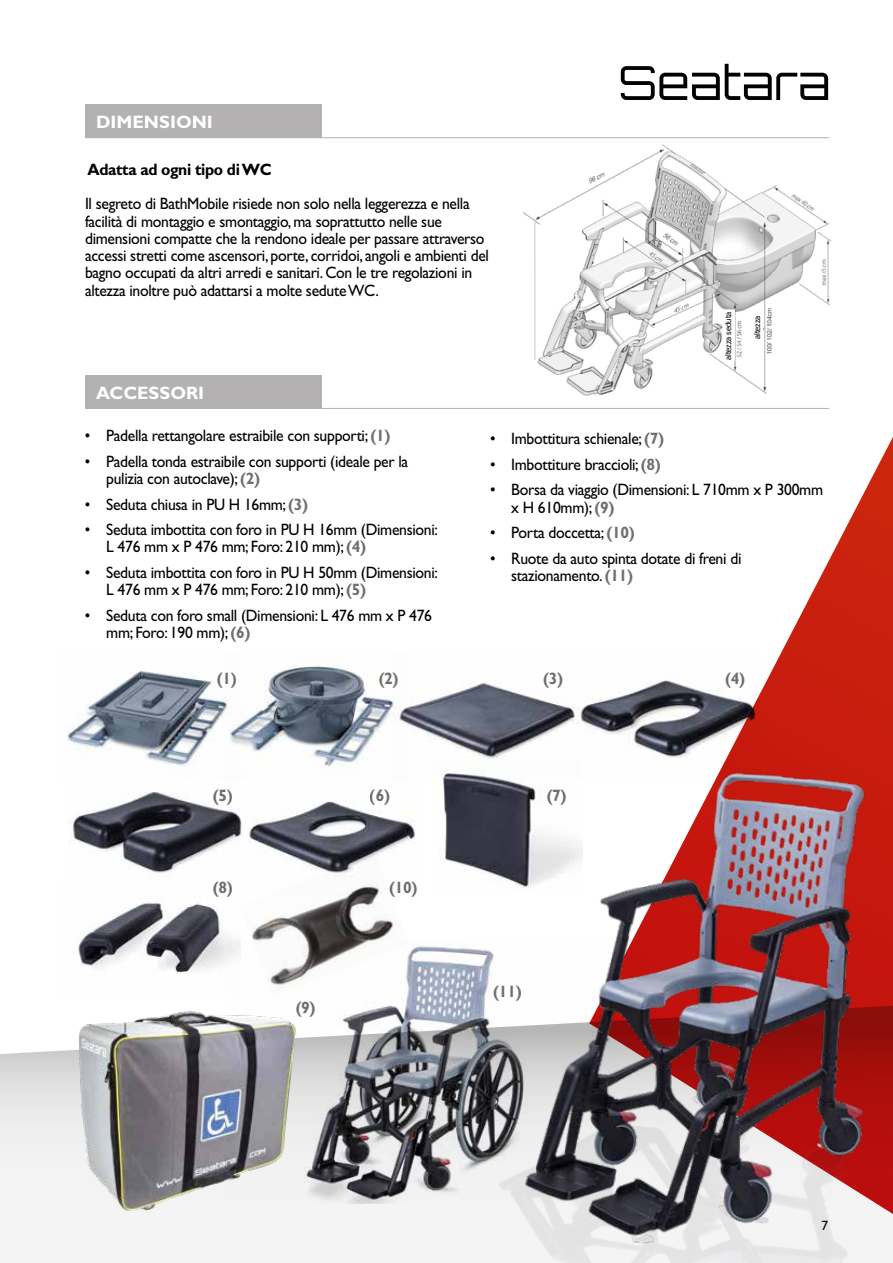
<style>
.page{position:relative;width:893px;height:1263px;background:#fff}
.page>*{position:absolute;margin:0;border:0;box-sizing:border-box;transform-origin:0 0}
.t1{font:700 18px "Gill Sans";color:#fff}
.t2{font:16.5px/17.2px "Gill Sans";letter-spacing:-.02em;color:#000;scale:.95 1}
.t3{font:700 16.5px "Gill Sans";color:#706f6f;scale:.95 1}
.t4{font:700 16.5px "Gill Sans";letter-spacing:-.02em;color:#000;scale:.95 1}
.t5{font:13.5px "Gill Sans";color:#000}
.t6{font:7.8px "Tahoma";color:#000}
.s1{font-weight:700;color:#706f6f}
</style>
<div class="page">
<svg style="left:0;top:1050px;width:429px;height:213px"></svg>
<img style="left:249px;top:801px;width:166px;height:52px">
<img style="left:440px;top:778px;width:23px;height:87px">
<img style="left:69px;top:792px;width:173px;height:81px">
<img style="left:77px;top:902px;width:162px;height:69px">
<img style="left:239px;top:853px;width:155px;height:89px">
<img style="left:516px;top:137px;width:314px;height:259px">
<svg style="left:589px;top:160px;width:304px;height:590px"></svg>
<svg style="left:621px;top:64px;width:207px;height:36px"></svg>
<hr style="left:85px;top:408px;width:744px;height:1px;background:#b3b2b2">
<hr style="left:85px;top:137px;width:744px;height:1px;background:#b3b2b2">
<div style="left:85px;top:375px;width:237px;height:34px;background:#b3b1b1"></div>
<div style="left:85px;top:105px;width:237px;height:33px;background:#b3b1b1"></div>
<img style="left:226px;top:942px;width:237px;height:261px">
<img style="left:66px;top:971px;width:237px;height:251px">
<img style="left:463px;top:750px;width:430px;height:512px">
<img style="left:579px;top:655px;width:183px;height:123px">
<img style="left:406px;top:683px;width:173px;height:95px">
<img style="left:245px;top:666px;width:161px;height:101px">
<img style="left:67px;top:671px;width:178px;height:95px">
<p class="t1" style="left:96px;top:112px;width:118px">DIMENSIONI</p>
<p class="t4" style="left:87px;top:160px;width:196px">Adatta ad ogni tipo di WC</p>
<p class="t2" style="left:85px;top:195px;width:427px">Il segreto di BathMobile risiede non solo nella leggerezza e nella facilità di montaggio e smontaggio, ma soprattutto nelle sue dimensioni compatte che la rendono ideale per passare attraverso accessi stretti come ascensori, porte, corridoi, angoli e ambienti del bagno occupati da altri arredi e sanitari. Con le tre regolazioni in altezza inoltre può adattarsi a molte sedute WC.</p>
<p class="t1" style="left:96px;top:382px;width:110px">ACCESSORI</p>
<p class="t6" style="left:723px;top:360px;width:50px;rotate:-90deg">altezzasaseduta</p>
<p class="t6" style="left:752px;top:339px;width:25px;rotate:-90deg">altezza</p>
<p class="t2" style="left:85px;top:427px;width:323px">• Padella rettangolare estraibile con supporti; <span class="s1">(1)</span></p>
<p class="t2" style="left:106px;top:453px;width:319px;text-indent:-21px">• Padella tonda estraibile con supporti (ideale per la pulizia con autoclave); <span class="s1">(2)</span></p>
<p class="t2" style="left:85px;top:496px;width:237px">• Seduta chiusa in PU H 16mm; <span class="s1">(3)</span></p>
<p class="t2" style="left:106px;top:521px;width:351px;text-indent:-21px">• Seduta imbottita con foro in PU H 16mm (Dimensioni:<br>L 476 mm x P 476 mm; Foro: 210 mm); <span class="s1">(4)</span></p>
<p class="t2" style="left:106px;top:564px;width:351px;text-indent:-21px">• Seduta imbottita con foro in PU H 50mm (Dimensioni:<br>L 476 mm x P 476 mm; Foro: 210 mm); <span class="s1">(5)</span></p>
<p class="t2" style="left:106px;top:607px;width:345px;text-indent:-21px">• Seduta con foro small (Dimensioni: L 476 mm x P 476 mm; Foro: 190 mm); <span class="s1">(6)</span></p>
<p class="t2" style="left:490px;top:430px;width:185px">• Imbottitura schienale; <span class="s1">(7)</span></p>
<p class="t2" style="left:490px;top:456px;width:181px">• Imbottiture braccioli; <span class="s1">(8)</span></p>
<p class="t2" style="left:511px;top:481px;width:330px;text-indent:-21px">• Borsa da viaggio (Dimensioni: L 710mm x P 300mm x H 610mm); <span class="s1">(9)</span></p>
<p class="t2" style="left:490px;top:524px;width:154px">• Porta doccetta; <span class="s1">(10)</span></p>
<p class="t2" style="left:511px;top:550px;width:244px;text-indent:-21px">• Ruote da auto spinta dotate di freni di stazionamento. <span class="s1">(11)</span></p>
<p class="t3" style="left:217px;top:669px;width:23px">(1)</p>
<p class="t3" style="left:378px;top:669px;width:23px">(2)</p>
<p class="t3" style="left:543px;top:669px;width:23px">(3)</p>
<p class="t3" style="left:725px;top:669px;width:23px">(4)</p>
<p class="t3" style="left:213px;top:786px;width:23px">(5)</p>
<p class="t3" style="left:370px;top:786px;width:23px">(6)</p>
<p class="t3" style="left:546px;top:786px;width:23px">(7)</p>
<p class="t3" style="left:213px;top:877px;width:23px">(8)</p>
<p class="t3" style="left:389px;top:877px;width:31px">(10)</p>
<p class="t3" style="left:296px;top:997px;width:23px">(9)</p>
<p class="t3" style="left:493px;top:981px;width:31px">(11)</p>
<p class="t5" style="left:821px;top:1217px;width:8px">7</p>
</div>
